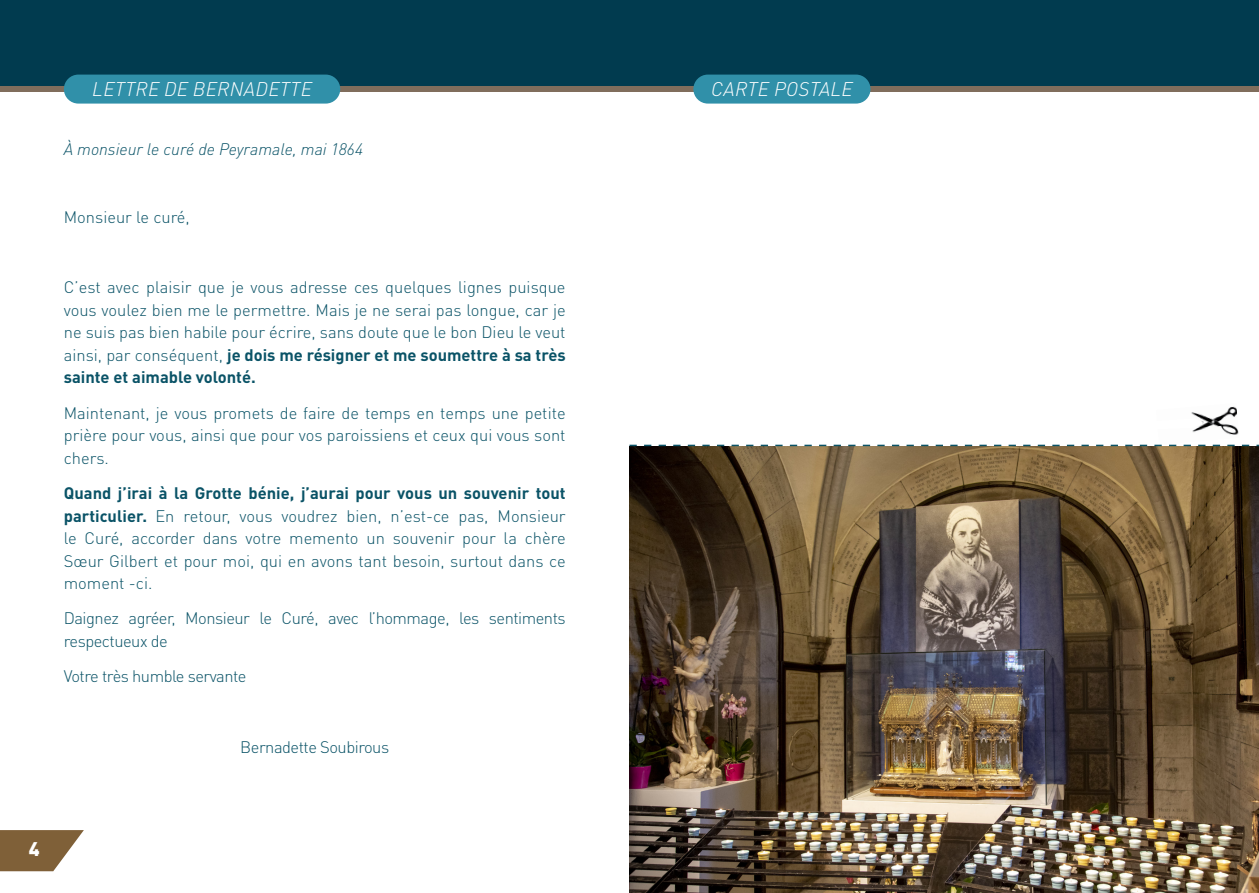
<style>
.page{position:relative;width:1259px;height:893px;background:#fff}
.page>*{position:absolute;margin:0;border:0;box-sizing:border-box;transform-origin:0 0}
.t1{font:italic 300 19.5px "DIN Pro";letter-spacing:.02em;color:#fff}
.t2{font:900 19.5px "DIN Pro";color:#fff}
.t3{font:300 16.5px/22.5px "DIN Pro";color:#0a5367;text-align:justify}
.t4{font:300 16.5px/22.5px "DIN Pro";letter-spacing:-.03em;color:#0a5367}
.t5{font:italic 300 16.5px "DIN Pro";color:#0a5367}
.s1{font-weight:700}
</style>
<div class="page">
<svg style="left:0;top:830px;width:84px;height:41px"></svg>
<img style="left:1156px;top:406px;width:83px;height:39px">
<svg style="left:1156px;top:418px;width:47px;height:12px"></svg>
<img style="left:629px;top:446px;width:630px;height:447px">
<svg style="left:629px;top:445px;width:630px;height:1px"></svg>
<div style="left:629px;top:0;width:630px;height:86px;background:#013b4f"></div>
<div style="left:629px;top:86px;width:630px;height:6px;background:#806d5c"></div>
<div style="left:693px;top:75px;width:177px;height:29px;background:#3090a9;border-radius:14px"></div>
<div style="left:0;top:0;width:629px;height:86px;background:#013b4f"></div>
<div style="left:0;top:86px;width:629px;height:6px;background:#806d5c"></div>
<div style="left:64px;top:75px;width:276px;height:29px;background:#3090a9;border-radius:14px"></div>
<p class="t1" style="left:92px;top:74px;width:221px">LETTRE DE BERNADETTE</p>
<p class="t5" style="left:64px;top:137px;width:301px">À monsieur le curé de Peyramale, mai 1864</p>
<p class="t3" style="left:64px;top:205px;width:128px">Monsieur le curé,</p>
<p class="t3" style="left:64px;top:276px;width:503px">C’est avec plaisir que je vous adresse ces quelques lignes puisque vous voulez bien me le permettre. Mais je ne serai pas longue, car je ne suis pas bien habile pour écrire, sans doute que le bon Dieu le veut ainsi, par conséquent, <span class="s1">je dois me résigner et me soumettre à sa très sainte et aimable volonté.</span></p>
<p class="t3" style="left:64px;top:401px;width:503px">Maintenant, je vous promets de faire de temps en temps une petite prière pour vous, ainsi que pour vos paroissiens et ceux qui vous sont chers.</p>
<p class="t3" style="left:64px;top:481px;width:503px"><span class="s1">Quand j’irai à la Grotte bénie, j’aurai pour vous un souvenir tout particulier.</span> En retour, vous voudrez bien, n’est-ce pas, Monsieur le Curé, accorder dans votre memento un souvenir pour la chère Sœur Gilbert et pour moi, qui en avons tant besoin, surtout dans ce moment -ci.</p>
<p class="t4" style="left:64px;top:606px;width:503px">Daignez agréer, Monsieur le Curé, avec l’hommage, les sentiments respectueux de</p>
<p class="t4" style="left:64px;top:664px;width:184px">Votre très humble servante</p>
<p class="t4" style="left:240px;top:735px;width:150px">Bernadette Soubirous</p>
<p class="t2" style="left:29px;top:832px;width:12px">4</p>
<p class="t1" style="left:711px;top:74px;width:143px">CARTE POSTALE</p>
</div>
